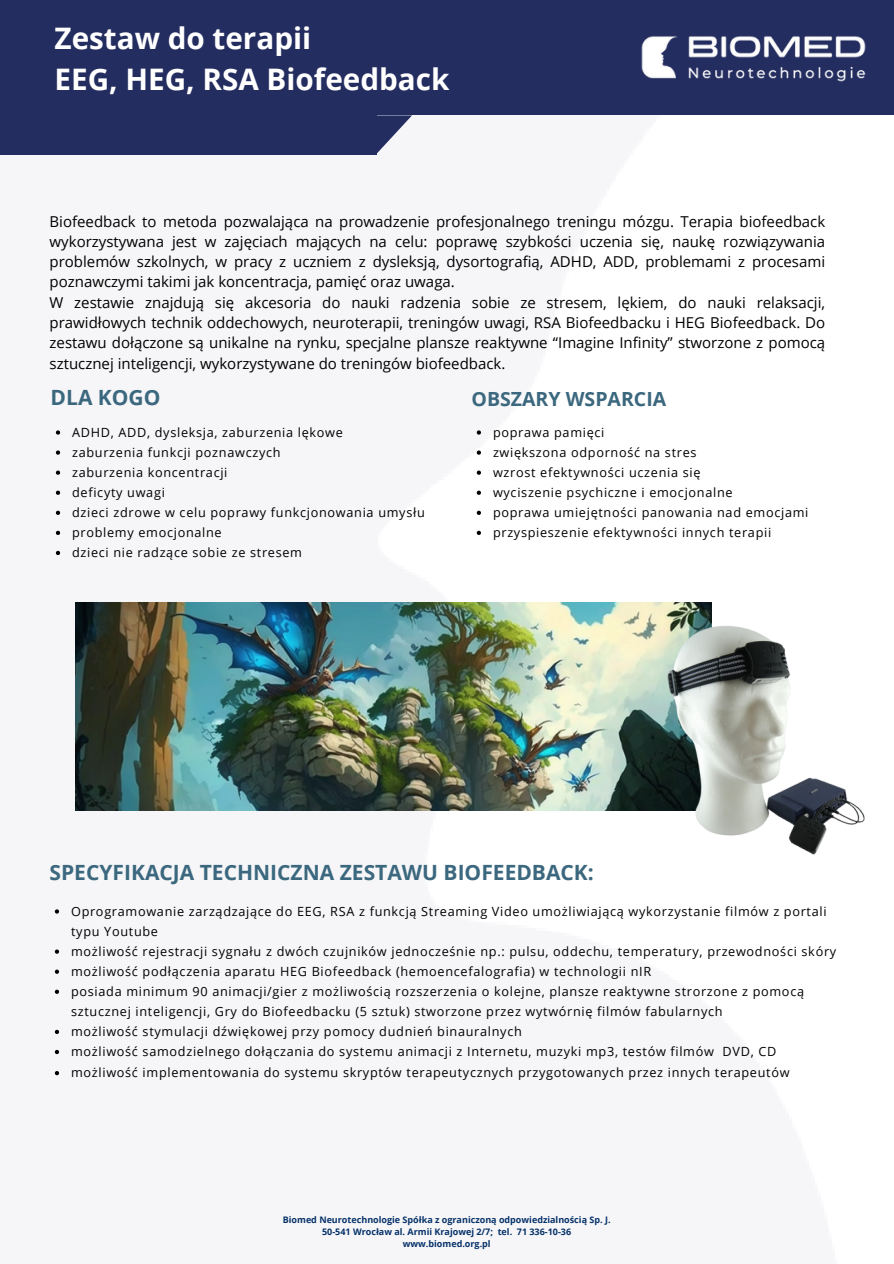
<style>
.page{position:relative;width:894px;height:1264px;background:#fff}
.page>*{position:absolute;margin:0;border:0;box-sizing:border-box;transform-origin:0 0}
.t1{font:700 29.7px/41.2px "Open Sans";color:#fff}
.t2{font:700 21px "Open Sans";color:#3b687e}
.t3{font:700 19.5px "Open Sans";color:#3b687e}
.t4{font:15px/20.2px "Open Sans";color:#000}
.t5{font:12.6px/20.1px "Open Sans";letter-spacing:.055em;color:#000}
.t6{font:700 9px "Open Sans";color:#063269}
</style>
<div class="page">
<div style="left:0;top:0;width:893px;height:115px;background:#242d5f"></div>
<div style="left:0;top:115px;width:376px;height:39px;background:#242d5f"></div>
<svg style="left:376px;top:115px;width:36px;height:39px"></svg>
<img style="left:76px;top:602px;width:634px;height:208px">
<img style="left:655px;top:626px;width:210px;height:229px">
<img style="left:641px;top:36px;width:225px;height:46px">
<svg style="left:56px;top:430px;width:4px;height:4px"></svg>
<svg style="left:56px;top:450px;width:4px;height:4px"></svg>
<svg style="left:56px;top:470px;width:4px;height:5px"></svg>
<svg style="left:56px;top:490px;width:4px;height:5px"></svg>
<svg style="left:56px;top:510px;width:4px;height:5px"></svg>
<svg style="left:56px;top:531px;width:4px;height:4px"></svg>
<svg style="left:56px;top:551px;width:4px;height:4px"></svg>
<svg style="left:476px;top:430px;width:5px;height:4px"></svg>
<svg style="left:476px;top:450px;width:5px;height:4px"></svg>
<svg style="left:476px;top:470px;width:5px;height:5px"></svg>
<svg style="left:476px;top:490px;width:5px;height:5px"></svg>
<svg style="left:476px;top:510px;width:5px;height:5px"></svg>
<svg style="left:476px;top:531px;width:5px;height:4px"></svg>
<svg style="left:55px;top:909px;width:4px;height:4px"></svg>
<svg style="left:55px;top:949px;width:4px;height:4px"></svg>
<svg style="left:55px;top:969px;width:4px;height:4px"></svg>
<svg style="left:55px;top:989px;width:4px;height:4px"></svg>
<svg style="left:55px;top:1029px;width:4px;height:5px"></svg>
<svg style="left:55px;top:1049px;width:4px;height:5px"></svg>
<svg style="left:55px;top:1071px;width:4px;height:4px"></svg>
<h2 class="t1" style="left:54px;top:17px;width:396px">Zestaw do terapii<br>EEG, HEG, RSA Biofeedback</h2>
<p class="t4" style="left:50px;top:211px;width:777px">Biofeedback to metoda pozwalająca na prowadzenie profesjonalnego treningu mózgu. Terapia biofeedback wykorzystywana jest w zajęciach mających na celu: poprawę szybkości uczenia się, naukę rozwiązywania problemów szkolnych, w pracy z uczniem z dysleksją, dysortografią, ADHD, ADD, problemami z procesami poznawczymi takimi jak koncentracja, pamięć oraz uwaga.<br>W zestawie znajdują się akcesoria do nauki radzenia sobie ze stresem, lękiem, do nauki relaksacji, prawidłowych technik oddechowych, neuroterapii, treningów uwagi, RSA Biofeedbacku i HEG Biofeedback. Do zestawu dołączone są unikalne na rynku, specjalne plansze reaktywne “Imagine Infinity” stworzone z pomocą sztucznej inteligencji, wykorzystywane do treningów biofeedback.</p>
<h3 class="t2" style="left:51px;top:383px;width:111px">DLA KOGO</h3>
<h2 class="t5" style="left:72px;top:422px;width:272px">ADHD, ADD, dysleksja, zaburzenia lękowe</h2>
<h2 class="t5" style="left:72px;top:442px;width:210px">zaburzenia funkcji poznawczych</h2>
<p class="t5" style="left:72px;top:462px;width:157px">zaburzenia koncentracji</p>
<p class="t5" style="left:72px;top:482px;width:94px">deficyty uwagi</p>
<p class="t5" style="left:72px;top:502px;width:354px">dzieci zdrowe w celu poprawy funkcjonowania umysłu</p>
<p class="t5" style="left:72px;top:522px;width:151px">problemy emocjonalne</p>
<p class="t5" style="left:72px;top:542px;width:231px">dzieci nie radzące sobie ze stresem</p>
<p class="t3" style="left:471px;top:385px;width:196px">OBSZARY WSPARCIA</p>
<p class="t5" style="left:493px;top:422px;width:113px">poprawa pamięci</p>
<p class="t5" style="left:493px;top:442px;width:205px">zwiększona odporność na stres</p>
<p class="t5" style="left:493px;top:462px;width:209px">wzrost efektywności uczenia się</p>
<p class="t5" style="left:493px;top:482px;width:241px">wyciszenie psychiczne i emocjonalne</p>
<p class="t5" style="left:493px;top:502px;width:317px">poprawa umiejętności panowania nad emocjami</p>
<p class="t5" style="left:493px;top:522px;width:279px">przyspieszenie efektywności innych terapii</p>
<p class="t2" style="left:50px;top:857px;width:545px">SPECYFIKACJA TECHNICZNA ZESTAWU BIOFEEDBACK:</p>
<p class="t5" style="left:71px;top:900px;width:756px">Oprogramowanie zarządzające do EEG, RSA z funkcją Streaming Video umożliwiającą wykorzystanie filmów z portali typu Youtube</p>
<p class="t5" style="left:71px;top:940px;width:766px">możliwość rejestracji sygnału z dwóch czujników jednocześnie np.: pulsu, oddechu, temperatury, przewodności skóry</p>
<p class="t5" style="left:71px;top:961px;width:581px">możliwość podłączenia aparatu HEG Biofeedback (hemoencefalografia) w technologii nIR</p>
<p class="t5" style="left:71px;top:981px;width:734px">posiada minimum 90 animacji/gier z możliwością rozszerzenia o kolejne, plansze reaktywne strorzone z pomocą sztucznej inteligencji, Gry do Biofeedbacku (5 sztuk) stworzone przez wytwórnię filmów fabularnych</p>
<p class="t5" style="left:71px;top:1021px;width:452px">możliwość stymulacji dźwiękowej przy pomocy dudnień binauralnych</p>
<p class="t5" style="left:71px;top:1041px;width:706px">możliwość samodzielnego dołączania do systemu animacji z Internetu, muzyki mp3, testów filmów DVD, CD</p>
<p class="t5" style="left:71px;top:1062px;width:719px">możliwość implementowania do systemu skryptów terapeutycznych przygotowanych przez innych terapeutów</p>
<p class="t6" style="left:283px;top:1213px;width:329px">Biomed Neurotechnologie Spółka z ograniczoną odpowiedzialnością Sp. J.</p>
<p class="t6" style="left:322px;top:1225px;width:250px">50-541 Wrocław al. Armii Krajowej 2/7; tel. 71 336-10-36</p>
<p class="t6" style="left:403px;top:1237px;width:89px">www.biomed.org.pl</p>
</div>
